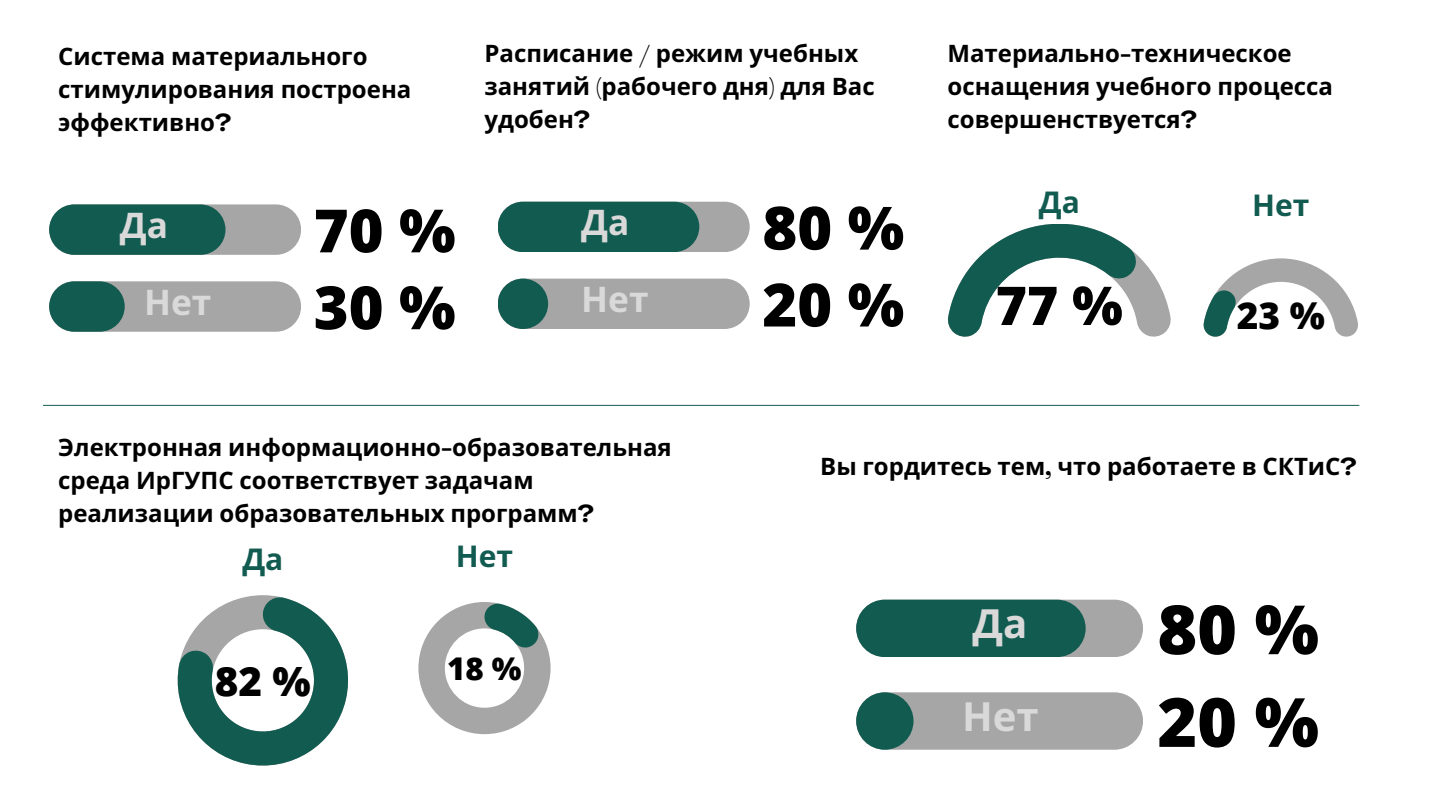
<style>
.page{position:relative;width:1440px;height:810px;background:#fff}
.page>*{position:absolute;margin:0;border:0;box-sizing:border-box;transform-origin:0 0}
.t1{font:800 68px "Open Sans";color:#000}
.t2{font:800 59.7px "Open Sans";color:#000}
.t3{font:800 53.5px "Open Sans";color:#000}
.t4{font:800 40.4px "Open Sans";color:#000}
.t5{font:700 40.2px "Noto Sans";color:#d9d9d9}
.t6{font:800 37.1px "Open Sans";color:#000}
.t7{font:700 35.3px "Noto Sans";color:#d9d9d9}
.t8{font:800 31.3px "Open Sans";color:#000}
.t9{font:700 30px "Noto Sans";color:#125b50}
.t10{font:700 24px/33px "Noto Sans";color:#000}
.s1{font-family:"Agrandir";font-stretch:expanded}
</style>
<div class="page">
<hr style="left:43px;top:405px;width:1316px;height:1px;background:#125b50">
<div style="left:498px;top:202px;width:252px;height:50px;background:#a6a6a6;border-radius:25px"></div>
<div style="left:498px;top:202px;width:201px;height:50px;background:#125b50;border-radius:25px"></div>
<div style="left:498px;top:279px;width:252px;height:50px;background:#a6a6a6;border-radius:25px"></div>
<div style="left:498px;top:279px;width:50px;height:50px;background:#125b50;border-radius:50%"></div>
<svg style="left:418px;top:602px;width:133px;height:132px"></svg>
<svg style="left:178px;top:595px;width:170px;height:171px"></svg>
<svg style="left:948px;top:224px;width:223px;height:113px"></svg>
<div style="left:856px;top:600px;width:287px;height:57px;background:#a6a6a6;border-radius:29px"></div>
<div style="left:856px;top:600px;width:230px;height:57px;background:#125b50;border-radius:29px"></div>
<div style="left:49px;top:204px;width:252px;height:51px;background:#a6a6a6;border-radius:25px"></div>
<div style="left:49px;top:204px;width:177px;height:51px;background:#125b50;border-radius:25px"></div>
<div style="left:49px;top:281px;width:252px;height:51px;background:#a6a6a6;border-radius:25px"></div>
<div style="left:49px;top:281px;width:76px;height:51px;background:#125b50;border-radius:25px"></div>
<svg style="left:1203px;top:258px;width:155px;height:79px"></svg>
<div style="left:856px;top:692px;width:287px;height:58px;background:#a6a6a6;border-radius:29px"></div>
<div style="left:856px;top:692px;width:58px;height:58px;background:#125b50;border-radius:50%"></div>
<p class="t10" style="left:58px;top:39px;width:355px">Система материального стимулирования построена эффективно<span class="s1">?</span></p>
<p class="t10" style="left:484px;top:37px;width:375px">Расписание <span class="s1">/</span> режим учебных</p>
<p class="t10" style="left:484px;top:70px;width:392px">занятий <span class="s1">(</span>рабочего дня<span class="s1">)</span> для Вас удобен<span class="s1">?</span></p>
<p class="t7" style="left:120px;top:200px;width:50px">Да</p>
<p class="t7" style="left:144px;top:277px;width:69px">Нет</p>
<p class="t2" style="left:314px;top:189px;width:143px">70 %</p>
<p class="t2" style="left:314px;top:265px;width:143px">30 %</p>
<p class="t7" style="left:581px;top:198px;width:50px">Да</p>
<p class="t7" style="left:581px;top:274px;width:69px">Нет</p>
<p class="t2" style="left:762px;top:186px;width:143px">80 %</p>
<p class="t2" style="left:762px;top:263px;width:143px">20 %</p>
<p class="t10" style="left:948px;top:37px;width:387px">Материально<span class="s1">-</span>техническое оснащения учебного процесса совершенствуется<span class="s1">?</span></p>
<p class="t9" style="left:1039px;top:181px;width:43px">Да</p>
<p class="t3" style="left:996px;top:268px;width:129px">77 %</p>
<p class="t9" style="left:1252px;top:184px;width:59px">Нет</p>
<p class="t6" style="left:1237px;top:289px;width:90px">23 %</p>
<p class="t10" style="left:58px;top:431px;width:615px">Электронная информационно<span class="s1">-</span>образовательная среда ИрГУПС соответствует задачам реализации образовательных программ<span class="s1">?</span></p>
<p class="t9" style="left:242px;top:538px;width:43px">Да</p>
<p class="t9" style="left:456px;top:535px;width:59px">Нет</p>
<p class="t4" style="left:215px;top:653px;width:97px">82 %</p>
<p class="t8" style="left:447px;top:647px;width:76px">18 %</p>
<p class="t10" style="left:820px;top:450px;width:538px">Вы гордитесь тем<span class="s1">,</span> что работаете в СКТиС<span class="s1">?</span></p>
<p class="t5" style="left:973px;top:595px;width:56px">Да</p>
<p class="t1" style="left:1157px;top:582px;width:163px">80 %</p>
<p class="t5" style="left:962px;top:688px;width:78px">Нет</p>
<p class="t1" style="left:1157px;top:674px;width:163px">20 %</p>
</div>
